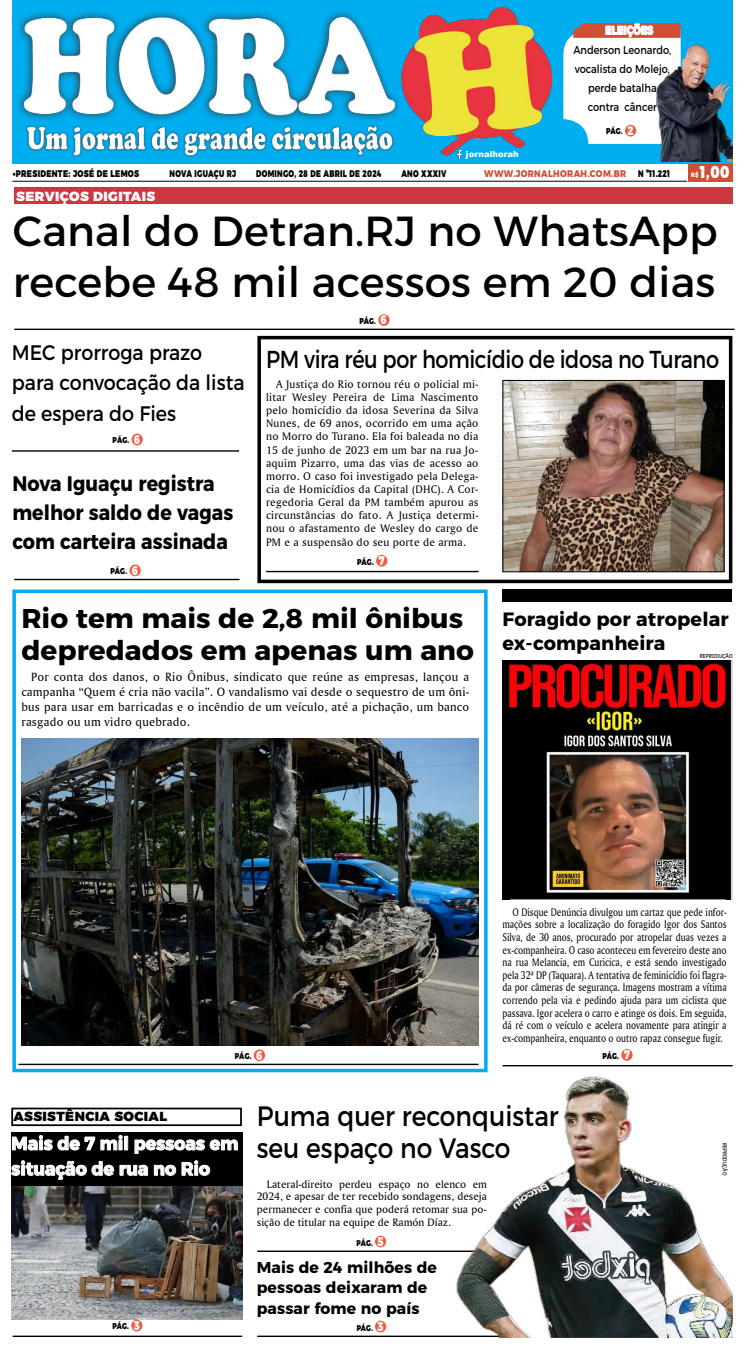
<style>
.page{position:relative;width:745px;height:1345px;background:#fff}
.page>*{position:absolute;margin:0;border:0;box-sizing:border-box;transform-origin:0 0}
.t1{font:42px/50.8px "Montserrat Arabic Regular";letter-spacing:.005em;color:#000}
.t2{font:28px/32.4px "Montserrat Arabic Regular";color:#000;scale:.89 1}
.t3{font:27.12px/31.5px "Montserrat Arabic Bold";color:#000}
.t4{font:24.5px "Montserrat Arabic Regular";letter-spacing:-.02em;color:#000;scale:.85 1}
.t5{font:21px/28.9px "Montserrat Arabic Bold";color:#000;scale:.91 1}
.t6{font:21px/30.6px "Montserrat Arabic Regular";color:#000;scale:.91 1}
.t7{font:19.25px/24.5px "Montserrat Arabic Bold";letter-spacing:.005em;color:#000}
.t8{font:18.38px/25.4px "Montserrat Arabic Bold";color:#fff;scale:.95 1}
.t9{font:17.15px "Montserrat Arabic Black";color:#fff;scale:.77 1}
.t10{font:15.75px/20.1px "Montserrat Arabic Bold";letter-spacing:.01em;color:#000}
.t11{font:13.12px "Montserrat Arabic Black";letter-spacing:.03em;color:#000}
.t12{font:13.12px "Montserrat Arabic Black";color:#fff}
.t13{font:12.51px/14.9px "Amerigo BT Roman A";letter-spacing:.02em;color:#000;text-align:justify}
.t14{font:11.55px/12.6px "Amerigo BT Roman A";color:#000;text-align:justify;scale:.82 1}
.t15{font:11.55px/13.1px "Amerigo BT Roman A";color:#000;text-align:justify}
.t16{font:11.38px/19.2px "Montserrat Arabic Regular";color:#000;text-align:center;scale:.86 1}
.t17{font:11.2px/12.7px "Amerigo BT Roman A";letter-spacing:.005em;color:#000;text-align:justify}
.t18{font:700 10.94px "Antique Olive";color:#fff;scale:.93 1}
.t19{font:9.62px "Montserrat Arabic Black";letter-spacing:.04em;color:#000;scale:.73 1}
.t20{font:9.62px "Montserrat Arabic Black";letter-spacing:.04em;color:#000;scale:.77 1}
.t21{font:700 9.62px "Montserrat Arabic Extra";letter-spacing:.04em;color:#cf4e36;scale:.87 1}
.t22{font:8.49px "Montserrat Arabic Black";color:#000;scale:.77 1}
.t23{font:900 8.4px "Arial";color:#fff}
.t24{font:8.4px "Montserrat Arabic Black";color:#000;scale:.77 1}
.t25{font:6.21px "Montserrat Arabic Black";color:#fff;scale:.77 1}
.t26{font:5.25px "Antique Olive";letter-spacing:.01em;color:#000;scale:.93 1}
.s1{font-size:12.51px;color:#fff}
</style>
<div class="page">
<div style="left:12px;top:0;width:720px;height:164px;background:#00aeef"></div>
<img style="left:18px;top:7px;width:533px;height:151px">
<hr style="left:12px;top:181px;width:674px;height:1px;background:#000">
<img style="left:447px;top:143px;width:24px;height:17px">
<div style="left:688px;top:164px;width:44px;height:18px;background:#cf4e36"></div>
<img style="left:659px;top:139px;width:73px;height:23px">
<svg style="left:563px;top:23px;width:168px;height:121px"></svg>
<div style="left:624px;top:125px;width:11px;height:11px;background:#f15b40;border-radius:50%"></div>
<img style="left:504px;top:382px;width:218px;height:188px">
<div style="left:502px;top:380px;width:222px;height:192px;border:1px solid #000"></div>
<div style="left:374px;top:1235px;width:12px;height:12px;background:#f15b40;border-radius:50%"></div>
<hr style="left:257px;top:1250px;width:229px;height:1px;background:#000">
<hr style="left:18px;top:1063px;width:460px;height:2px;background:#000">
<div style="left:12px;top:589px;width:475px;height:483px;border:4px solid #00aeef"></div>
<img style="left:21px;top:738px;width:457px;height:307px">
<div style="left:253px;top:1049px;width:12px;height:12px;background:#f15b40;border-radius:50%"></div>
<div style="left:14px;top:187px;width:718px;height:17px;background:#cd3740"></div>
<img style="left:502px;top:661px;width:230px;height:238px">
<div style="left:502px;top:589px;width:230px;height:12px;background:#000"></div>
<div style="left:375px;top:1320px;width:11px;height:12px;background:#f15b40;border-radius:50%"></div>
<hr style="left:257px;top:1335px;width:245px;height:1px;background:#000">
<img style="left:433px;top:1072px;width:299px;height:264px">
<div style="left:257px;top:336px;width:475px;height:247px;border:4px solid #000"></div>
<hr style="left:266px;top:571px;width:212px;height:1px;background:#000">
<div style="left:376px;top:555px;width:11px;height:11px;background:#f15b40;border-radius:50%"></div>
<hr style="left:14px;top:328px;width:720px;height:2px;background:#000">
<div style="left:378px;top:314px;width:11px;height:12px;background:#f15b40;border-radius:50%"></div>
<hr style="left:502px;top:1064px;width:230px;height:2px;background:#000">
<div style="left:621px;top:1049px;width:11px;height:11px;background:#f15b40;border-radius:50%"></div>
<hr style="left:13px;top:1335px;width:229px;height:1px;background:#000">
<div style="left:11px;top:1107px;width:231px;height:19px;border:2px solid #000"></div>
<img style="left:12px;top:1185px;width:230px;height:133px">
<div style="left:11px;top:1132px;width:231px;height:53px;background:#000"></div>
<svg style="left:12px;top:1134px;width:111px;height:16px"></svg>
<div style="left:124px;top:1136px;width:4px;height:13px;border:1px solid #fff"></div>
<svg style="left:134px;top:1139px;width:104px;height:14px"></svg>
<svg style="left:11px;top:1160px;width:137px;height:19px"></svg>
<svg style="left:154px;top:1160px;width:56px;height:15px"></svg>
<div style="left:131px;top:1319px;width:11px;height:12px;background:#f15b40;border-radius:50%"></div>
<hr style="left:12px;top:450px;width:227px;height:1px;background:#000">
<div style="left:131px;top:433px;width:12px;height:12px;background:#f15b40;border-radius:50%"></div>
<hr style="left:14px;top:579px;width:225px;height:1px;background:#000">
<div style="left:129px;top:564px;width:12px;height:12px;background:#f15b40;border-radius:50%"></div>
<p class="t23" style="left:465px;top:148px;width:54px">jornalhorah</p>
<p class="t18" style="left:605px;top:23px;width:53px">ELEIÇÕES</p>
<p class="t16" style="left:573px;top:40px;width:115px">Anderson Leonardo, vocalista do Molejo, perde batalha contra câncer</p>
<p class="t22" style="left:605px;top:126px;width:37px">PÁG. <span class="s1">2</span></p>
<p class="t20" style="left:13px;top:168px;width:165px">•PRESIDENTE: JOSÉ DE LEMOS</p>
<p class="t19" style="left:169px;top:168px;width:93px">NOVA IGUAÇU RJ</p>
<p class="t19" style="left:256px;top:168px;width:9px">DOMINGO</p>
<p class="t19" style="left:294px;top:168px;width:120px">, 28 DE ABRIL DE 2024</p>
<p class="t19" style="left:401px;top:168px;width:63px">ANO XXXIV</p>
<p class="t21" style="left:484px;top:168px;width:164px">WWW.JORNALHORAH.COM.BR</p>
<p class="t19" style="left:637px;top:168px;width:46px">N º11.221</p>
<p class="t25" style="left:690px;top:172px;width:10px">R$</p>
<h3 class="t9" style="left:699px;top:162px;width:40px">1,00</h3>
<p class="t12" style="left:16px;top:188px;width:11px">SERVIÇOS</p>
<p class="t12" style="left:93px;top:188px;width:9px">DIGITAIS</p>
<h1 class="t1" style="left:13px;top:206px;width:706px">Canal do Detran.RJ no WhatsApp recebe 48 mil acessos em 20 dias</h1>
<h3 class="t6" style="left:12px;top:337px;width:257px">MEC prorroga prazo para convocação da lista de espera do Fies</h3>
<p class="t22" style="left:113px;top:435px;width:37px">PÁG. <span class="s1">6</span></p>
<h3 class="t5" style="left:12px;top:469px;width:244px">Nova Iguaçu registra melhor saldo de vagas com carteira assinada</h3>
<p class="t22" style="left:110px;top:566px;width:37px">PÁG. <span class="s1">6</span></p>
<p class="t22" style="left:359px;top:316px;width:37px">PÁG. <span class="s1">6</span></p>
<h3 class="t4" style="left:266px;top:340px;width:534px">PM vira réu por homicídio de idosa no Turano</h3>
<p class="t15" style="left:266px;top:377px;width:214px;text-indent:10px">A Justiça do Rio tornou réu o policial mi&shy;litar Wesley Pereira de Lima Nascimento pelo homicídio da idosa Severina da Silva Nunes, de 69 anos, ocorrido em uma ação no Morro do Turano. Ela foi baleada no dia 15 de junho de 2023 em um bar na rua Jo&shy;aquim Pizarro, uma das vias de acesso ao morro. O caso foi investigado pela Delega&shy;cia de Homicídios da Capital (DHC). A Cor&shy;regedoria Geral da PM também apurou as circunstâncias do fato. A Justiça determi&shy;nou o afastamento de Wesley do cargo de PM e a suspensão do seu porte de arma.</p>
<p class="t22" style="left:357px;top:556px;width:37px">PÁG. <span class="s1">7</span></p>
<h3 class="t3" style="left:21px;top:603px;width:454px">Rio tem mais de 2,8 mil ônibus depredados em apenas um ano</h3>
<p class="t13" style="left:21px;top:669px;width:449px;text-indent:10px">Por conta dos danos, o Rio Ônibus, sindicato que reúne as empresas, lançou a campanha “Quem é cria não vacila”. O vandalismo vai desde o sequestro de um ôni&shy;bus para usar em barricadas e o incêndio de um veículo, até a pichação, um banco rasgado ou um vidro quebrado.</p>
<h3 class="t7" style="left:502px;top:607px;width:227px">Foragido por atropelar ex-companheira</h3>
<p class="t26" style="left:699px;top:652px;width:37px">REPRODUÇÃO</p>
<p class="t22" style="left:235px;top:1051px;width:37px">PÁG. <span class="s1">6</span></p>
<p class="t14" style="left:502px;top:905px;width:275px;text-indent:10px">O Disque Denúncia divulgou um cartaz que pede infor&shy;mações sobre a localização do foragido Igor dos Santos Silva, de 30 anos, procurado por atropelar duas vezes a ex-companheira. O caso aconteceu em fevereiro deste ano na rua Melancia, em Curicica, e está sendo investigado pela 32ª DP (Taquara). A tentativa de feminicídio foi flagra&shy;da por câmeras de segurança. Imagens mostram a vítima correndo pela via e pedindo ajuda para um ciclista que passava. Igor acelera o carro e atinge os dois. Em seguida, dá ré com o veículo e acelera novamente para atingir a ex-companheira, enquanto o outro rapaz consegue fugir.</p>
<p class="t22" style="left:602px;top:1050px;width:37px">PÁG. <span class="s1">7</span></p>
<p class="t11" style="left:13px;top:1108px;width:20px">ASSIST</p>
<p class="t11" style="left:65px;top:1108px;width:88px">ÊNCIA SOCIAL</p>
<h3 class="t8" style="left:11px;top:1130px;width:240px">Mais de 7 mil pessoas em situação de rua no Rio</h3>
<p class="t22" style="left:112px;top:1321px;width:37px">PÁG. <span class="s1">3</span></p>
<h2 class="t2" style="left:257px;top:1100px;width:340px">Puma quer reconquistar seu espaço no Vasco</h2>
<p class="t17" style="left:257px;top:1177px;width:231px;text-indent:10px">Lateral-direito perdeu espaço no elenco em 2024, e apesar de ter recebido sondagens, deseja permanecer e confia que poderá retomar sua po&shy;sição de titular na equipe de Ramón Díaz.</p>
<p class="t24" style="left:356px;top:1237px;width:36px">PÁG. <span class="s1">5</span></p>
<h3 class="t10" style="left:256px;top:1257px;width:182px">Mais de 24 milhões de pessoas deixaram de passar fome no país</h3>
<p class="t24" style="left:356px;top:1322px;width:36px">PÁG. <span class="s1">3</span></p>
<p class="t26" style="left:727px;top:1142px;width:37px;rotate:90deg">REPRODUÇÃO</p>
</div>
